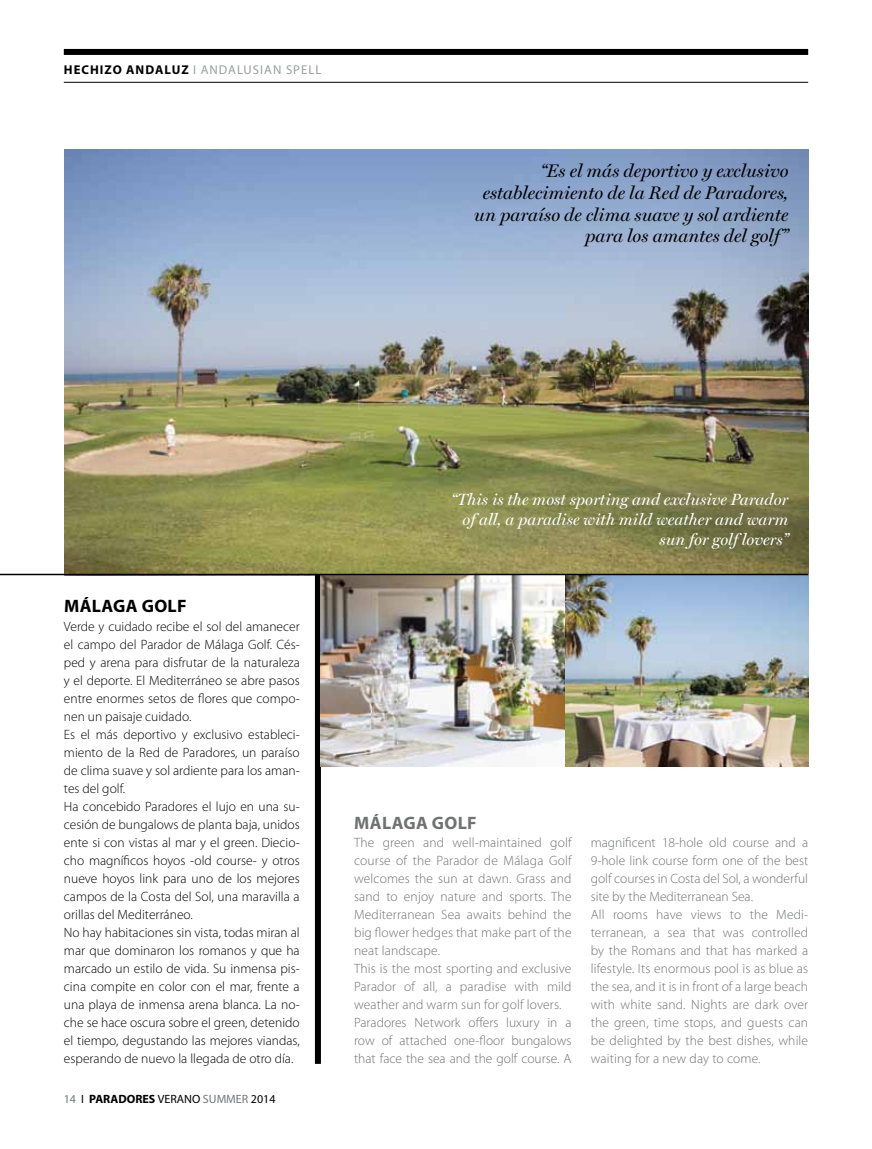
<style>
.page{position:relative;width:872px;height:1149px;background:#fff}
.page>*{position:absolute;margin:0;border:0;box-sizing:border-box;transform-origin:0 0}
.t1{font:italic 18.3px/21.9px "Miller Display";color:#000;text-align:right}
.t2{font:700 18px "Myriad Pro";color:#707172}
.t3{font:700 18px "Myriad Pro";color:#000}
.t4{font:italic 16.35px/19.6px "Miller Display";color:#fff;text-align:right}
.t5{font:300 13.5px/18px "Myriad Pro";color:#000}
.t6{font:300 13.5px/18px "Myriad Pro";letter-spacing:.01em;color:#707172}
.t7{font:12.75px "Myriad Pro";color:#9c9e9f}
.t8{font:700 12.75px "Myriad Pro";color:#000}
.t9{font:12px "Myriad Pro";color:#000}
.t10{font:700 12px "Myriad Pro";color:#000}
.s1{font-weight:400;color:#72797e}
.s2{font-weight:400}
.s3{font-weight:700}
.s4{color:#72797e}
</style>
<div class="page">
<div style="left:64px;top:49px;width:744px;height:6px;background:#000"></div>
<hr style="left:64px;top:82px;width:744px;height:1px;background:#000">
<img style="left:64px;top:150px;width:744px;height:423px">
<div style="left:315px;top:574px;width:6px;height:489px;background:#000"></div>
<img style="left:321px;top:575px;width:487px;height:191px">
<hr style="left:0;top:573px;width:808px;height:2px;background:#000">
<p class="t8" style="left:64px;top:62px;width:27px">HECHIZ</p>
<p class="t8" style="left:113px;top:62px;width:43px">O ANDALUZ</p>
<p class="t7" style="left:193px;top:63px;width:26px">I ANDALUSIAN</p>
<p class="t7" style="left:286px;top:63px;width:8px">SPELL</p>
<h1 class="t1" style="left:474px;top:159px;width:316px">“Es el más deportivo y exclusivo establecimiento de la Red de Paradores, un paraíso de clima suave y sol ardiente para los amantes del golf ”</h1>
<h2 class="t3" style="left:64px;top:594px;width:14px">MÁLAGA</h2>
<h2 class="t3" style="left:142px;top:594px;width:36px">GOLF</h2>
<p class="t5" style="left:64px;top:616px;width:237px">Verde y cuidado recibe el sol del amanecer el campo del Parador de Málaga Golf. Cés&shy;ped y arena para disfrutar de la naturaleza y el deporte. El Mediterráneo se abre pasos entre enormes setos de flores que compo&shy;nen un paisaje cuidado.<br>Es el más deportivo y exclusivo estableci&shy;miento de la Red de Paradores, un paraíso de clima suave y sol ardiente para los aman&shy;tes del golf.<br>Ha concebido Paradores el lujo en una su&shy;cesión de bungalows de planta baja, unidos ente si con vistas al mar y el green. Diecio&shy;cho magníficos hoyos -old course- y otros nueve hoyos link para uno de los mejores campos de la Costa del Sol, una maravilla a orillas del Mediterráneo.<br>No hay habitaciones sin vista, todas miran al mar que dominaron los romanos y que ha marcado un estilo de vida. Su inmensa pis&shy;cina compite en color con el mar, frente a una playa de inmensa arena blanca. La no&shy;che se hace oscura sobre el green, detenido el tiempo, degustando las mejores viandas, esperando de nuevo la llegada de otro día.</p>
<p class="t10" style="left:64px;top:1090px;width:72px"><span class="s1">14</span> <span class="s2">Ι</span> PARADORE</p>
<p class="t9" style="left:149px;top:1091px;width:128px"><span class="s3">S</span> VERANO <span class="s4">SUMMER</span> 2014</p>
<p class="t4" style="left:451px;top:489px;width:339px">“This is the most sporting and exclusive Parador of all, a paradise with mild weather and warm sun for golf lovers”</p>
<h2 class="t2" style="left:354px;top:810px;width:14px">MÁLAGA</h2>
<h2 class="t2" style="left:432px;top:810px;width:36px">GOLF</h2>
<p class="t6" style="left:354px;top:832px;width:219px">The green and well-maintained golf course of the Parador de Málaga Golf welcomes the sun at dawn. Grass and sand to enjoy nature and sports. The Mediterranean Sea awaits behind the big flower hedges that make part of the neat landscape.<br>This is the most sporting and exclusive Parador of all, a paradise with mild weather and warm sun for golf lovers.<br>Paradores Network offers luxury in a row of attached one-floor bungalows that face the sea and the golf course. A</p>
<p class="t6" style="left:591px;top:832px;width:219px">magnificent 18-hole old course and a 9-hole link course form one of the best golf courses in Costa del Sol, a wonderful site by the Mediterranean Sea.<br>All rooms have views to the Medi&shy;terranean, a sea that was controlled by the Romans and that has marked a lifestyle. Its enormous pool is as blue as the sea, and it is in front of a large beach with white sand. Nights are dark over the green, time stops, and guests can be delighted by the best dishes, while waiting for a new day to come.</p>
</div>
